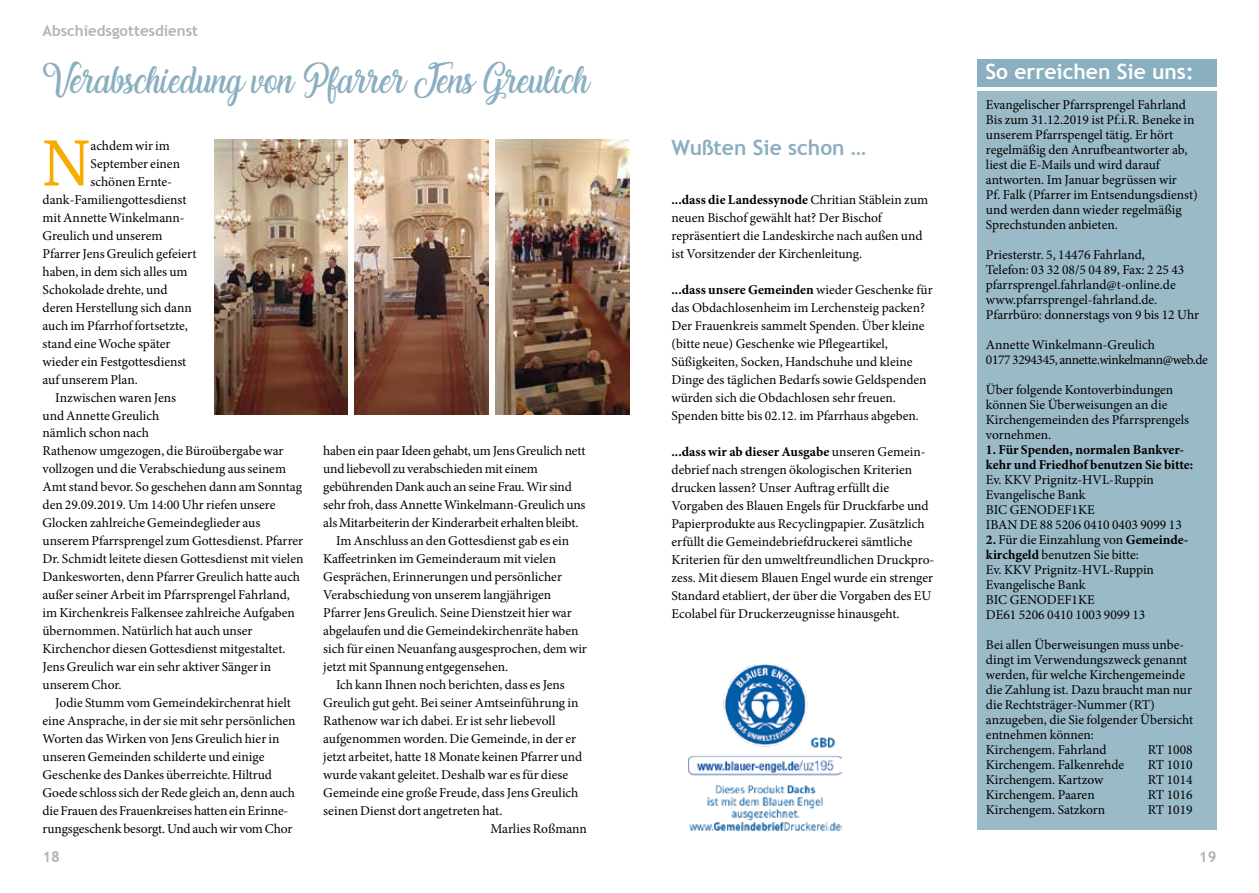
<style>
.page{position:relative;width:1259px;height:893px;background:#fff}
.page>*{position:absolute;margin:0;border:0;box-sizing:border-box;transform-origin:0 0}
.t1{font:67.2px "Charter";color:#f7ac00}
.t2{font:28.65px "Laughing and Smiling";color:#8aafc0}
.t3{font:700 21px "Trebuchet MS";color:#fff}
.t4{font:700 21px "Trebuchet MS";color:#8aafc0}
.t5{font:700 15px "Trebuchet MS";color:#b1b3b4}
.t6{font:13.5px/15px "Minion Pro";color:#000}
.t7{font:13.5px/15px "Minion Pro";letter-spacing:-.03em;color:#000}
.t8{font:700 13.5px/15px "Minion Pro";color:#000}
.s1{font-weight:700}
</style>
<div class="page">
<div style="left:977px;top:60px;width:239px;height:27px;background:#8aafc0"></div>
<div style="left:977px;top:91px;width:239px;height:738px;background:#9abac8"></div>
<img style="left:214px;top:139px;width:134px;height:275px">
<img style="left:496px;top:139px;width:133px;height:275px">
<img style="left:355px;top:139px;width:134px;height:275px">
<img style="left:688px;top:664px;width:153px;height:167px">
<p class="t5" style="left:43px;top:21px;width:157px">Abschiedsgottesdienst</p>
<h2 class="t2" style="left:43px;top:60px;width:549px">Verabschiedung von Pfarrer Jens Greulich</h2>
<h1 class="t1" style="left:43px;top:105px;width:49px">N</h1>
<p class="t6" style="left:90px;top:138px;width:81px">achdem wir im</p>
<p class="t6" style="left:90px;top:156px;width:91px">September einen</p>
<p class="t6" style="left:90px;top:174px;width:83px">schönen Ernte-</p>
<p class="t6" style="left:43px;top:192px;width:145px">dank-Familiengottesdienst</p>
<p class="t6" style="left:43px;top:210px;width:144px">mit Annette Winkelmann-</p>
<p class="t6" style="left:43px;top:228px;width:122px">Greulich und unserem</p>
<p class="t6" style="left:43px;top:246px;width:155px">Pfarrer Jens Greulich gefeiert</p>
<p class="t6" style="left:43px;top:264px;width:147px">haben, in dem sich alles um</p>
<p class="t6" style="left:43px;top:282px;width:127px">Schokolade drehte, und</p>
<p class="t6" style="left:43px;top:300px;width:151px">deren Herstellung sich dann</p>
<p class="t6" style="left:43px;top:318px;width:147px">auch im Pfarrhof fortsetzte,</p>
<p class="t6" style="left:43px;top:336px;width:130px">stand eine Woche später</p>
<p class="t6" style="left:43px;top:354px;width:145px">wieder ein Festgottesdienst</p>
<p class="t6" style="left:43px;top:372px;width:97px">auf unserem Plan.</p>
<p class="t6" style="left:55px;top:390px;width:122px">Inzwischen waren Jens</p>
<p class="t6" style="left:43px;top:408px;width:118px">und Annette Greulich</p>
<p class="t6" style="left:43px;top:426px;width:108px">nämlich schon nach</p>
<p class="t6" style="left:43px;top:444px;width:243px">Rathenow umgezogen, die Büroübergabe war</p>
<p class="t6" style="left:43px;top:462px;width:245px">vollzogen und die Verabschiedung aus seinem</p>
<p class="t6" style="left:43px;top:480px;width:261px">Amt stand bevor. So geschehen dann am Sonntag</p>
<p class="t6" style="left:43px;top:498px;width:234px">den 29.09.2019. Um 14:00 Uhr riefen unsere</p>
<p class="t6" style="left:43px;top:516px;width:219px">Glocken zahlreiche Gemeindeglieder aus</p>
<p class="t6" style="left:43px;top:534px;width:262px">unserem Pfarrsprengel zum Gottesdienst. Pfarrer</p>
<p class="t6" style="left:43px;top:552px;width:262px">Dr. Schmidt leitete diesen Gottesdienst mit vielen</p>
<p class="t6" style="left:43px;top:570px;width:259px">Dankesworten, denn Pfarrer Greulich hatte auch</p>
<p class="t6" style="left:43px;top:588px;width:249px">außer seiner Arbeit im Pfarrsprengel Fahrland,</p>
<p class="t6" style="left:43px;top:606px;width:254px">im Kirchenkreis Falkensee zahlreiche Aufgaben</p>
<p class="t6" style="left:43px;top:624px;width:212px">übernommen. Natürlich hat auch unser</p>
<p class="t6" style="left:43px;top:642px;width:244px">Kirchenchor diesen Gottesdienst mitgestaltet.</p>
<p class="t6" style="left:43px;top:660px;width:230px">Jens Greulich war ein sehr aktiver Sänger in</p>
<p class="t6" style="left:43px;top:678px;width:81px">unserem Chor.</p>
<p class="t6" style="left:55px;top:696px;width:237px">Jodie Stumm vom Gemeindekirchenrat hielt</p>
<p class="t6" style="left:43px;top:714px;width:255px">eine Ansprache, in der sie mit sehr persönlichen</p>
<p class="t6" style="left:43px;top:732px;width:238px">Worten das Wirken von Jens Greulich hier in</p>
<p class="t6" style="left:43px;top:750px;width:223px">unseren Gemeinden schilderte und einige</p>
<p class="t6" style="left:43px;top:768px;width:231px">Geschenke des Dankes überreichte. Hiltrud</p>
<p class="t6" style="left:43px;top:786px;width:254px">Goede schloss sich der Rede gleich an, denn auch</p>
<p class="t6" style="left:43px;top:804px;width:247px">die Frauen des Frauenkreises hatten ein Erinne-</p>
<p class="t6" style="left:43px;top:822px;width:251px">rungsgeschenk besorgt. Und auch wir vom Chor</p>
<p class="t6" style="left:323px;top:444px;width:264px">haben ein paar Ideen gehabt, um Jens Greulich nett</p>
<p class="t6" style="left:323px;top:462px;width:216px">und liebevoll zu verabschieden mit einem</p>
<p class="t6" style="left:323px;top:480px;width:250px">gebührenden Dank auch an seine Frau. Wir sind</p>
<p class="t6" style="left:323px;top:498px;width:264px">sehr froh, dass Annette Winkelmann-Greulich uns</p>
<p class="t6" style="left:323px;top:516px;width:257px">als Mitarbeiterin der Kinderarbeit erhalten bleibt.</p>
<p class="t6" style="left:336px;top:534px;width:235px">Im Anschluss an den Gottesdienst gab es ein</p>
<p class="t6" style="left:323px;top:552px;width:234px">Kaffeetrinken im Gemeinderaum mit vielen</p>
<p class="t6" style="left:323px;top:570px;width:240px">Gesprächen, Erinnerungen und persönlicher</p>
<p class="t6" style="left:323px;top:588px;width:229px">Verabschiedung von unserem langjährigen</p>
<p class="t6" style="left:323px;top:606px;width:250px">Pfarrer Jens Greulich. Seine Dienstzeit hier war</p>
<p class="t6" style="left:323px;top:624px;width:257px">abgelaufen und die Gemeindekirchenräte haben</p>
<p class="t6" style="left:323px;top:642px;width:265px">sich für einen Neuanfang ausgesprochen, dem wir</p>
<p class="t6" style="left:323px;top:660px;width:186px">jetzt mit Spannung entgegensehen.</p>
<p class="t6" style="left:336px;top:678px;width:230px">Ich kann Ihnen noch berichten, dass es Jens</p>
<p class="t6" style="left:323px;top:696px;width:257px">Greulich gut geht. Bei seiner Amtseinführung in</p>
<p class="t6" style="left:323px;top:714px;width:234px">Rathenow war ich dabei. Er ist sehr liebevoll</p>
<p class="t6" style="left:323px;top:732px;width:254px">aufgenommen worden. Die Gemeinde, in der er</p>
<p class="t6" style="left:323px;top:750px;width:260px">jetzt arbeitet, hatte 18 Monate keinen Pfarrer und</p>
<p class="t6" style="left:323px;top:768px;width:246px">wurde vakant geleitet. Deshalb war es für diese</p>
<p class="t6" style="left:323px;top:786px;width:257px">Gemeinde eine große Freude, dass Jens Greulich</p>
<p class="t6" style="left:323px;top:804px;width:181px">seinen Dienst dort angetreten hat.</p>
<p class="t6" style="left:490px;top:822px;width:98px">Marlies Roßmann</p>
<h3 class="t4" style="left:671px;top:134px;width:196px">Wußten Sie schon …</h3>
<p class="t6" style="left:671px;top:190px;width:258px;line-height:18px"><span class="s1">...dass die Landessynode</span> Chritian Stäblein zum neuen Bischof gewählt hat? Der Bischof repräsentiert die Landeskirche nach außen und ist Vorsitzender der Kirchenleitung.</p>
<p class="t6" style="left:671px;top:280px;width:263px;line-height:18px"><span class="s1">...dass unsere Gemeinden</span> wieder Geschenke für das Obdachlosenheim im Lerchensteig packen?<br>Der Frauenkreis sammelt Spenden. Über kleine (bitte neue) Geschenke wie Pflegeartikel, Süßigkeiten, Socken, Handschuhe und kleine Dinge des täglichen Bedarfs sowie Geldspenden würden sich die Obdachlosen sehr freuen.<br>Spenden bitte bis 02.12. im Pfarrhaus abgeben.</p>
<p class="t6" style="left:671px;top:442px;width:264px;line-height:18px"><span class="s1">...dass wir ab dieser Ausgabe</span> unseren Gemein&shy;debrief nach strengen ökologischen Kriterien drucken lassen? Unser Auftrag erfüllt die Vorgaben des Blauen Engels für Druckfarbe und Papierprodukte aus Recyclingpapier. Zusätzlich erfüllt die Gemeindebriefdruckerei sämtliche Kriterien für den umweltfreundlichen Druckpro&shy;zess. Mit diesem Blauen Engel wurde ein strenger Standard etabliert, der über die Vorgaben des EU Ecolabel für Druckerzeugnisse hinausgeht.</p>
<h3 class="t3" style="left:985px;top:59px;width:210px">So erreichen Sie uns:</h3>
<p class="t6" style="left:986px;top:98px;width:213px">Evangelischer Pfarrsprengel Fahrland Bis zum 31.12.2019 ist Pf.i.R. Beneke in unserem Pfarrspengel tätig. Er hört regelmäßig den Anrufbeantworter ab, liest die E-Mails und wird darauf antworten. Im Januar begrüssen wir<br>Pf. Falk (Pfarrer im Entsendungsdienst) und werden dann wieder regelmäßig Sprechstunden anbieten.</p>
<p class="t6" style="left:986px;top:248px;width:215px">Priesterstr. 5, 14476 Fahrland,<br>Telefon: 03 32 08/5 04 89, Fax: 2 25 43 pfarrsprengel.fahrland@t-online.de www.pfarrsprengel-fahrland.de.<br>Pfarrbüro: donnerstags von 9 bis 12 Uhr</p>
<p class="t7" style="left:986px;top:338px;width:223px">Annette Winkelmann-Greulich<br>0177 3294345, annette.winkelmann@web.de</p>
<p class="t6" style="left:986px;top:383px;width:205px">Über folgende Kontoverbindungen können Sie Überweisungen an die<br>Kirchengemeinden des Pfarrsprengels vornehmen.</p>
<p class="t8" style="left:986px;top:442px;width:209px">1. Für Spenden, normalen Bankver&shy;kehr und Friedhof benutzen Sie bitte:</p>
<p class="t6" style="left:986px;top:473px;width:197px">Ev. KKV Prignitz-HVL-Ruppin<br>Evangelische Bank<br>BIC GENODEF1KE<br>IBAN DE 88 5206 0410 0403 9099 13</p>
<p class="t6" style="left:986px;top:533px;width:204px"><span class="s1">2.</span> Für die Einzahlung von <span class="s1">Gemeinde&shy;kirchgeld</span> benutzen Sie bitte:<br>Ev. KKV Prignitz-HVL-Ruppin<br>Evangelische Bank<br>BIC GENODEF1KE<br>DE61 5206 0410 1003 9099 13</p>
<p class="t6" style="left:986px;top:638px;width:209px">Bei allen Überweisungen muss unbe&shy;dingt im Verwendungszweck genannt werden, für welche Kirchengemeinde die Zahlung ist. Dazu braucht man nur die Rechtsträger-Nummer (RT) anzugeben, die Sie folgender Übersicht entnehmen können:<br>Kirchengem. Fahrland</p>
<p class="t6" style="left:1148px;top:743px;width:46px">RT 1008</p>
<p class="t6" style="left:986px;top:758px;width:140px">Kirchengem. Falkenrehde</p>
<p class="t6" style="left:1148px;top:758px;width:46px">RT 1010</p>
<p class="t6" style="left:986px;top:773px;width:119px">Kirchengem. Kartzow</p>
<p class="t6" style="left:1148px;top:773px;width:46px">RT 1014</p>
<p class="t6" style="left:986px;top:788px;width:110px">Kirchengem. Paaren</p>
<p class="t6" style="left:1148px;top:788px;width:46px">RT 1016</p>
<p class="t6" style="left:986px;top:803px;width:121px">Kirchengem. Satzkorn</p>
<p class="t6" style="left:1148px;top:803px;width:46px">RT 1019</p>
<p class="t5" style="left:43px;top:847px;width:19px">18</p>
<p class="t5" style="left:1198px;top:847px;width:19px">19</p>
</div>
